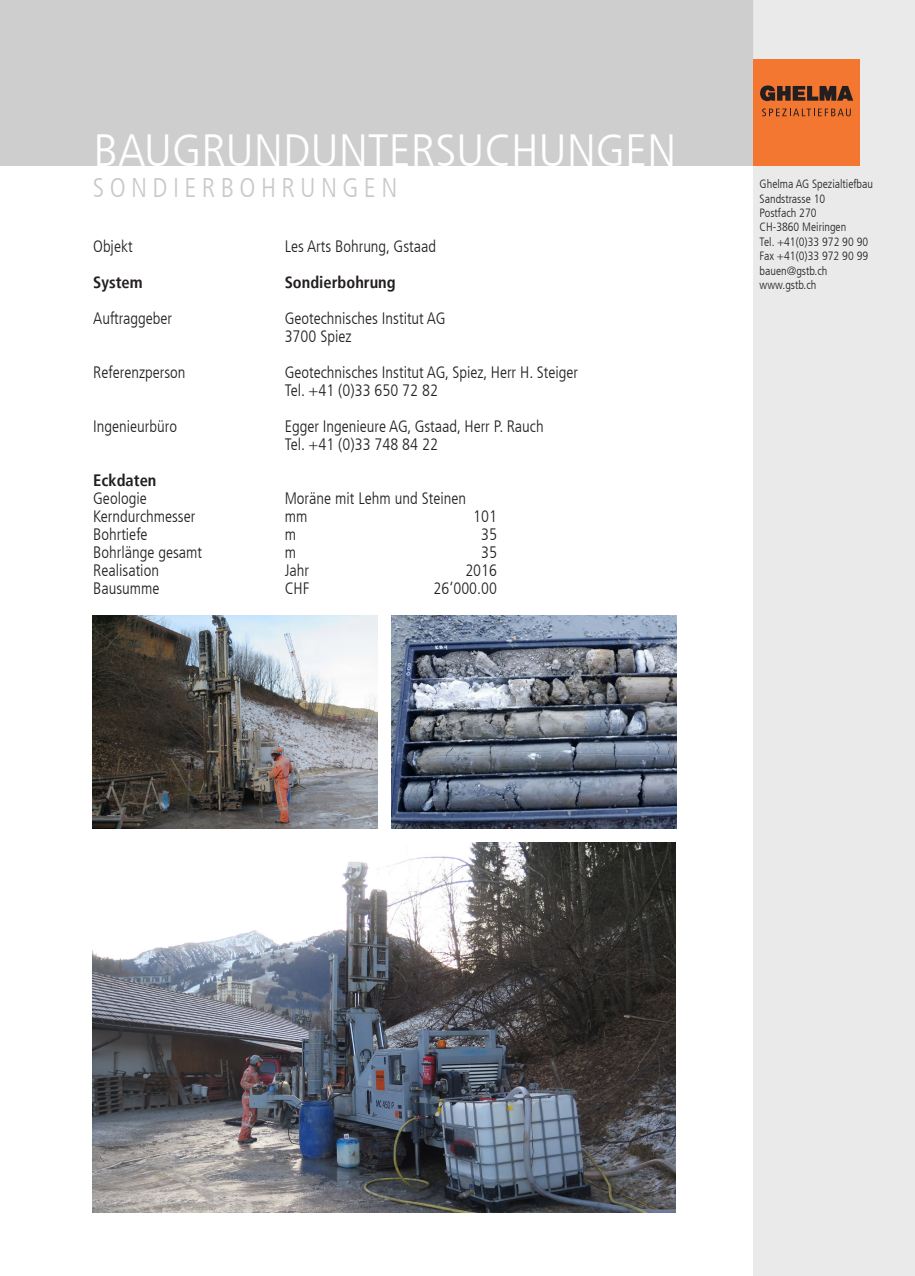
<style>
.page{position:relative;width:915px;height:1276px;background:#fff}
.page>*{position:absolute;margin:0;border:0;box-sizing:border-box;transform-origin:0 0}
.t1{font:300 condensed 45px "Frutiger LT";letter-spacing:-.005em;color:#fff;scale:1.1 1}
.t2{font:300 condensed 27px "Frutiger LT";letter-spacing:.2em;color:#c9c9c9}
.t3{font:300 condensed 16.5px/18px "Frutiger LT";color:#231f20}
.t4{font:700 condensed 16.5px "Frutiger LT";color:#231f20}
.t5{font:300 condensed 12px "Frutiger LT";color:#231f20}
</style>
<div class="page">
<div style="left:0;top:0;width:753px;height:166px;background:#c9c9c9"></div>
<div style="left:753px;top:0;width:161px;height:1276px;background:#e8e8e8"></div>
<div style="left:753px;top:59px;width:106px;height:107px;background:#f37730"></div>
<svg style="left:760px;top:85px;width:92px;height:16px"></svg>
<svg style="left:762px;top:108px;width:88px;height:8px"></svg>
<img style="left:93px;top:615px;width:285px;height:214px">
<img style="left:391px;top:615px;width:285px;height:214px">
<img style="left:93px;top:842px;width:582px;height:370px">
<p class="t1" style="left:94px;top:125px;width:531px">BAUGRUNDUNTERSUCHUNGEN</p>
<p class="t2" style="left:93px;top:172px;width:306px">SONDIERBOHRUNGEN</p>
<p class="t5" style="left:759px;top:177px;width:115px">Ghelma AG Spezialtiefbau</p>
<p class="t5" style="left:759px;top:192px;width:67px">Sandstrasse 10</p>
<p class="t5" style="left:759px;top:206px;width:58px">Postfach 270</p>
<p class="t5" style="left:759px;top:220px;width:88px">CH-3860 Meiringen</p>
<p class="t5" style="left:759px;top:235px;width:110px">Tel. +41(0)33 972 90 90</p>
<p class="t5" style="left:759px;top:249px;width:110px">Fax +41(0)33 972 90 99</p>
<p class="t5" style="left:759px;top:264px;width:69px">bauen@gstb.ch</p>
<p class="t5" style="left:759px;top:278px;width:58px">www.gstb.ch</p>
<p class="t3" style="left:93px;top:238px;width:41px">Objekt</p>
<p class="t3" style="left:284px;top:238px;width:153px">Les Arts Bohrung, Gstaad</p>
<p class="t4" style="left:93px;top:272px;width:51px">System</p>
<p class="t4" style="left:284px;top:272px;width:112px">Sondierbohrung</p>
<p class="t3" style="left:93px;top:310px;width:80px">Auftraggeber</p>
<p class="t3" style="left:284px;top:310px;width:162px">Geotechnisches Institut AG</p>
<p class="t3" style="left:284px;top:328px;width:68px">3700 Spiez</p>
<p class="t3" style="left:93px;top:364px;width:94px">Referenzperson</p>
<p class="t3" style="left:284px;top:364px;width:295px">Geotechnisches Institut AG, Spiez, Herr H. Steiger<br>Tel. +41 (0)33 650 72 82</p>
<p class="t3" style="left:93px;top:418px;width:85px">Ingenieurbüro</p>
<p class="t3" style="left:284px;top:418px;width:260px">Egger Ingenieure AG, Gstaad, Herr P. Rauch</p>
<p class="t3" style="left:284px;top:436px;width:155px">Tel. +41 (0)33 748 84 22</p>
<p class="t4" style="left:93px;top:470px;width:65px">Eckdaten</p>
<p class="t3" style="left:93px;top:490px;width:55px">Geologie</p>
<p class="t3" style="left:284px;top:490px;width:183px">Moräne mit Lehm und Steinen</p>
<p class="t3" style="left:93px;top:508px;width:104px">Kerndurchmesser</p>
<p class="t3" style="left:284px;top:508px;width:24px">mm</p>
<p class="t3" style="left:473px;top:508px;width:25px">101</p>
<p class="t3" style="left:93px;top:526px;width:56px">Bohrtiefe</p>
<p class="t3" style="left:284px;top:526px;width:13px">m</p>
<p class="t3" style="left:481px;top:526px;width:17px">35</p>
<p class="t3" style="left:93px;top:544px;width:110px">Bohrlänge gesamt</p>
<p class="t3" style="left:284px;top:544px;width:13px">m</p>
<p class="t3" style="left:481px;top:544px;width:17px">35</p>
<p class="t3" style="left:93px;top:562px;width:67px">Realisation</p>
<p class="t3" style="left:284px;top:562px;width:26px">Jahr</p>
<p class="t3" style="left:465px;top:562px;width:33px">2016</p>
<p class="t3" style="left:93px;top:580px;width:68px">Bausumme</p>
<p class="t3" style="left:284px;top:580px;width:26px">CHF</p>
<p class="t3" style="left:433px;top:580px;width:65px">26‘000.00</p>
</div>
